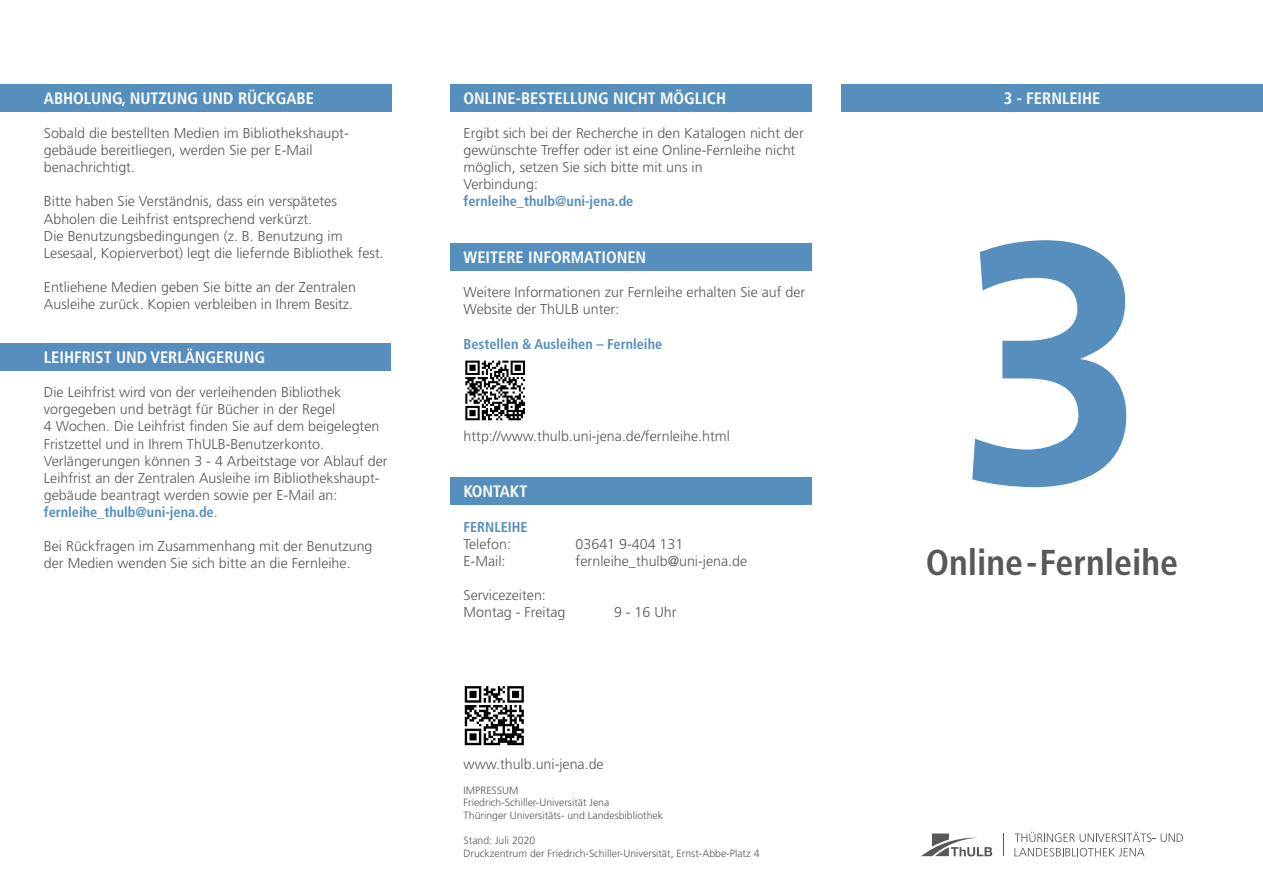
<style>
.page{position:relative;width:1263px;height:893px;background:#fff}
.page>*{position:absolute;margin:0;border:0;box-sizing:border-box;transform-origin:0 0}
.t1{font:700 342px "Frutiger LT Pro";color:#568ebe}
.t2{font:700 condensed 36px "Frutiger LT Pro";color:#58585a}
.t3{font:700 condensed 16.5px "Frutiger LT Pro";color:#fff}
.t4{font:300 14.25px/17.1px "Frutiger LT Pro";color:#58585a}
.t5{font:700 condensed 14.25px "Frutiger LT Pro";color:#568ebe}
.t6{font:300 10.5px/12.6px "Frutiger LT Pro";color:#58585a}
.s1{font-weight:700;font-stretch:condensed;color:#568ebe}
</style>
<div class="page">
<div style="left:0;top:344px;width:390px;height:27px;background:#568ebe"></div>
<div style="left:0;top:84px;width:392px;height:27px;background:#568ebe"></div>
<div style="left:451px;top:84px;width:361px;height:27px;background:#568ebe"></div>
<div style="left:451px;top:243px;width:361px;height:27px;background:#568ebe"></div>
<div style="left:451px;top:477px;width:361px;height:27px;background:#568ebe"></div>
<div style="left:842px;top:84px;width:421px;height:27px;background:#568ebe"></div>
<svg style="left:464px;top:686px;width:60px;height:60px"></svg>
<svg style="left:465px;top:686px;width:59px;height:59px"></svg>
<svg style="left:921px;top:833px;width:71px;height:23px"></svg>
<svg style="left:1014px;top:832px;width:169px;height:10px"></svg>
<svg style="left:1014px;top:848px;width:130px;height:8px"></svg>
<svg style="left:1003px;top:833px;width:1px;height:23px"></svg>
<div style="left:463px;top:359px;width:64px;height:63px;background:linear-gradient(to bottom,#fefefe,#fff)"></div>
<svg style="left:465px;top:361px;width:60px;height:59px"></svg>
<p class="t3" style="left:44px;top:88px;width:272px">ABHOLUNG, NUTZUNG UND RÜCKGABE</p>
<p class="t4" style="left:44px;top:125px;width:306px">Sobald die bestellten Medien im Bibliothekshaupt&shy;gebäude bereitliegen, werden Sie per E-Mail benachrichtigt.</p>
<p class="t4" style="left:44px;top:193px;width:341px">Bitte haben Sie Verständnis, dass ein verspätetes Abholen die Leihfrist entsprechend verkürzt.<br>Die Benutzungsbedingungen (z. B. Benutzung im Lesesaal, Kopierverbot) legt die liefernde Bibliothek fest.</p>
<p class="t4" style="left:44px;top:279px;width:313px">Entliehene Medien geben Sie bitte an der Zentralen<br>Ausleihe zurück. Kopien verbleiben in Ihrem Besitz.</p>
<p class="t3" style="left:44px;top:348px;width:223px">LEIHFRIST UND VERLÄNGERUNG</p>
<p class="t4" style="left:44px;top:384px;width:345px">Die Leihfrist wird von der verleihenden Bibliothek vorgegeben und beträgt für Bücher in der Regel<br>4 Wochen. Die Leihfrist finden Sie auf dem beigelegten Fristzettel und in Ihrem ThULB-Benutzerkonto.<br>Verlängerungen können 3 - 4 Arbeitstage vor Ablauf der Leihfrist an der Zentralen Ausleihe im Bibliothekshaupt&shy;gebäude beantragt werden sowie per E-Mail an: <span class="s1">fernleihe_thulb@uni-jena.de</span>.</p>
<p class="t4" style="left:44px;top:538px;width:330px">Bei Rückfragen im Zusammenhang mit der Benutzung der Medien wenden Sie sich bitte an die Fernleihe.</p>
<p class="t3" style="left:464px;top:88px;width:264px">ONLINE-BESTELLUNG NICHT MÖGLICH</p>
<p class="t4" style="left:464px;top:125px;width:342px">Ergibt sich bei der Recherche in den Katalogen nicht der gewünschte Treffer oder ist eine Online-Fernleihe nicht möglich, setzen Sie sich bitte mit uns in<br>Verbindung:</p>
<p class="t5" style="left:464px;top:193px;width:171px">fernleihe_thulb@uni-jena.de</p>
<p class="t3" style="left:464px;top:248px;width:184px">WEITERE INFORMATIONEN</p>
<p class="t4" style="left:464px;top:284px;width:343px">Weitere Informationen zur Fernleihe erhalten Sie auf der<br>Website der ThULB unter:</p>
<p class="t5" style="left:464px;top:335px;width:200px">Bestellen &amp; Ausleihen – Fernleihe</p>
<p class="t4" style="left:464px;top:427px;width:268px">http://www.thulb.uni-jena.de/fernleihe.html</p>
<p class="t3" style="left:464px;top:482px;width:65px">KONTAKT</p>
<p class="t5" style="left:464px;top:518px;width:66px">FERNLEIHE</p>
<p class="t4" style="left:464px;top:535px;width:49px">Telefon:</p>
<p class="t4" style="left:576px;top:535px;width:109px">03641 9-404 131</p>
<p class="t4" style="left:464px;top:552px;width:43px">E-Mail:</p>
<p class="t4" style="left:576px;top:552px;width:173px">fernleihe_thulb@uni-jena.de</p>
<p class="t4" style="left:464px;top:587px;width:103px">Servicezeiten:<br>Montag - Freitag</p>
<p class="t4" style="left:614px;top:604px;width:64px">9 - 16 Uhr</p>
<p class="t4" style="left:464px;top:755px;width:142px">www.thulb.uni-jena.de</p>
<p class="t6" style="left:464px;top:784px;width:201px">IMPRESSUM<br>Friedrich-Schiller-Universität Jena<br>Thüringer Universitäts- und Landesbibliothek</p>
<p class="t6" style="left:464px;top:834px;width:297px">Stand: Juli 2020<br>Druckzentrum der Friedrich-Schiller-Universität, Ernst-Abbe-Platz 4</p>
<p class="t3" style="left:1004px;top:88px;width:98px">3 - FERNLEIHE</p>
<h1 class="t1" style="left:957px;top:161px;width:192px">3</h1>
<h2 class="t2" style="left:926px;top:541px;width:254px">Online-Fernleihe</h2>
</div>
